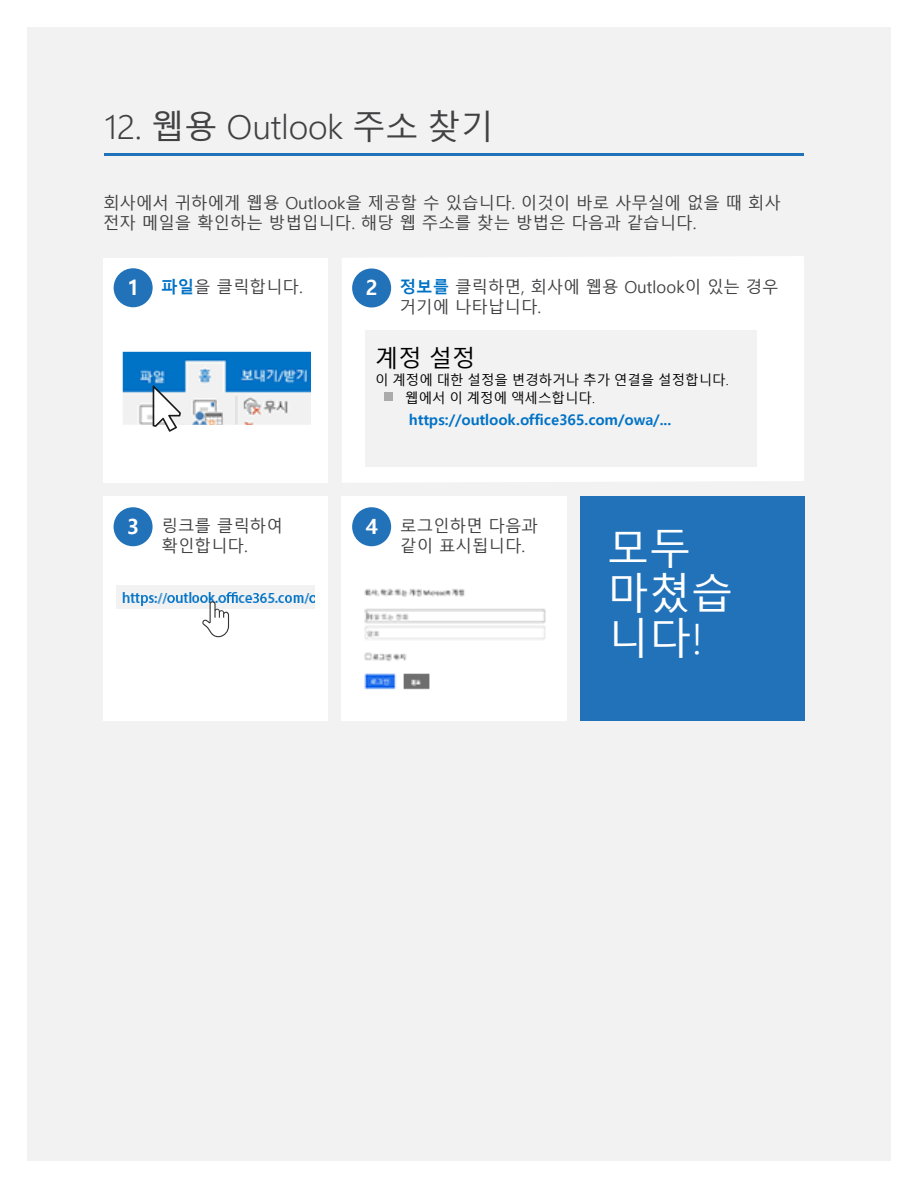
<style>
.page{position:relative;width:918px;height:1188px;background:#fff}
.page>*{position:absolute;margin:0;border:0;box-sizing:border-box;transform-origin:0 0}
.t1{font:42px/45px "Malgun Gothic";color:#fff}
.t2{font:300 33px "Malgun Gothic";color:#414042}
.t3{font:23.4px "Malgun Gothic";color:#000}
.t4{font:700 21px "Malgun Gothic";color:#fff}
.t5{font:16.5px/19.8px "Malgun Gothic";color:#414042}
.t6{font:700 14.7px "Malgun Gothic";color:#0072c6}
.t7{font:13.5px/18px "Malgun Gothic";color:#000}
.s1{font-weight:400}
.s2{font-weight:700;font-size:21px;color:#fff}
.s3{font-weight:700;color:#0072c6}
.s4{font-weight:300}
</style>
<div class="page">
<div style="left:27px;top:27px;width:864px;height:1134px;background:#f2f2f2"></div>
<div style="left:342px;top:256px;width:462px;height:226px;background:#fff"></div>
<div style="left:103px;top:496px;width:225px;height:225px;background:#fff"></div>
<div style="left:342px;top:496px;width:225px;height:225px;background:#fff"></div>
<div style="left:580px;top:496px;width:225px;height:225px;background:#2172b9"></div>
<hr style="left:104px;top:153px;width:700px;height:3px;background:#2172b9">
<div style="left:352px;top:268px;width:39px;height:39px;background:#2172b9;border-radius:50%"></div>
<div style="left:114px;top:507px;width:39px;height:39px;background:#2172b9;border-radius:50%"></div>
<div style="left:352px;top:507px;width:39px;height:39px;background:#2172b9;border-radius:50%"></div>
<div style="left:103px;top:258px;width:225px;height:225px;background:#fff"></div>
<div style="left:114px;top:268px;width:39px;height:39px;background:#2172b9;border-radius:50%"></div>
<img style="left:122px;top:351px;width:189px;height:73px">
<svg style="left:153px;top:385px;width:28px;height:47px"></svg>
<div style="left:365px;top:331px;width:392px;height:136px;background:#f2f2f2"></div>
<div style="left:384px;top:393px;width:9px;height:8px;background:#ababab"></div>
<img style="left:117px;top:586px;width:198px;height:23px">
<svg style="left:202px;top:601px;width:27px;height:36px"></svg>
<img style="left:364px;top:589px;width:182px;height:101px">
<h2 class="t2" style="left:105px;top:108px;width:391px">12. <span class="s1">웹용</span> Outlook <span class="s1">주소 찾기</span></h2>
<p class="t5" style="left:103px;top:193px;width:679px">회사에서 귀하에게 웹용 Outlook을 제공할 수 있습니다. 이것이 바로 사무실에 없을 때 회사 전자 메일을 확인하는 방법입니다. 해당 웹 주소를 찾는 방법은 다음과 같습니다.</p>
<p class="t5" style="left:127px;top:278px;width:177px"><span class="s2">1</span> <span class="s3">파일</span>을 클릭합니다.</p>
<p class="t4" style="left:366px;top:275px;width:14px">2</p>
<p class="t5" style="left:400px;top:278px;width:381px"><span class="s3">정보를</span> 클릭하면, 회사에 웹용 Outlook이 있는 경우 거기에 나타납니다.</p>
<h3 class="t3" style="left:375px;top:345px;width:102px">계정 설정</h3>
<p class="t7" style="left:405px;top:371px;width:325px;text-indent:-30px">이 계정에 대한 설정을 변경하거나 추가 연결을 설정합니다<span class="s4">. </span>웹에서 이 계정에 액세스합니다<span class="s4">.</span></p>
<p class="t6" style="left:409px;top:411px;width:264px">https://outlook.office365.com/owa/...</p>
<p class="t5" style="left:162px;top:517px;width:123px">링크를 클릭하여 확인합니다.</p>
<p class="t4" style="left:127px;top:514px;width:14px">3</p>
<p class="t5" style="left:400px;top:517px;width:139px">로그인하면 다음과 같이 표시됩니다.</p>
<p class="t4" style="left:366px;top:514px;width:14px">4</p>
<h1 class="t1" style="left:607px;top:528px;width:127px">모두 마쳤습 니다<span class="s4">!</span></h1>
</div>
